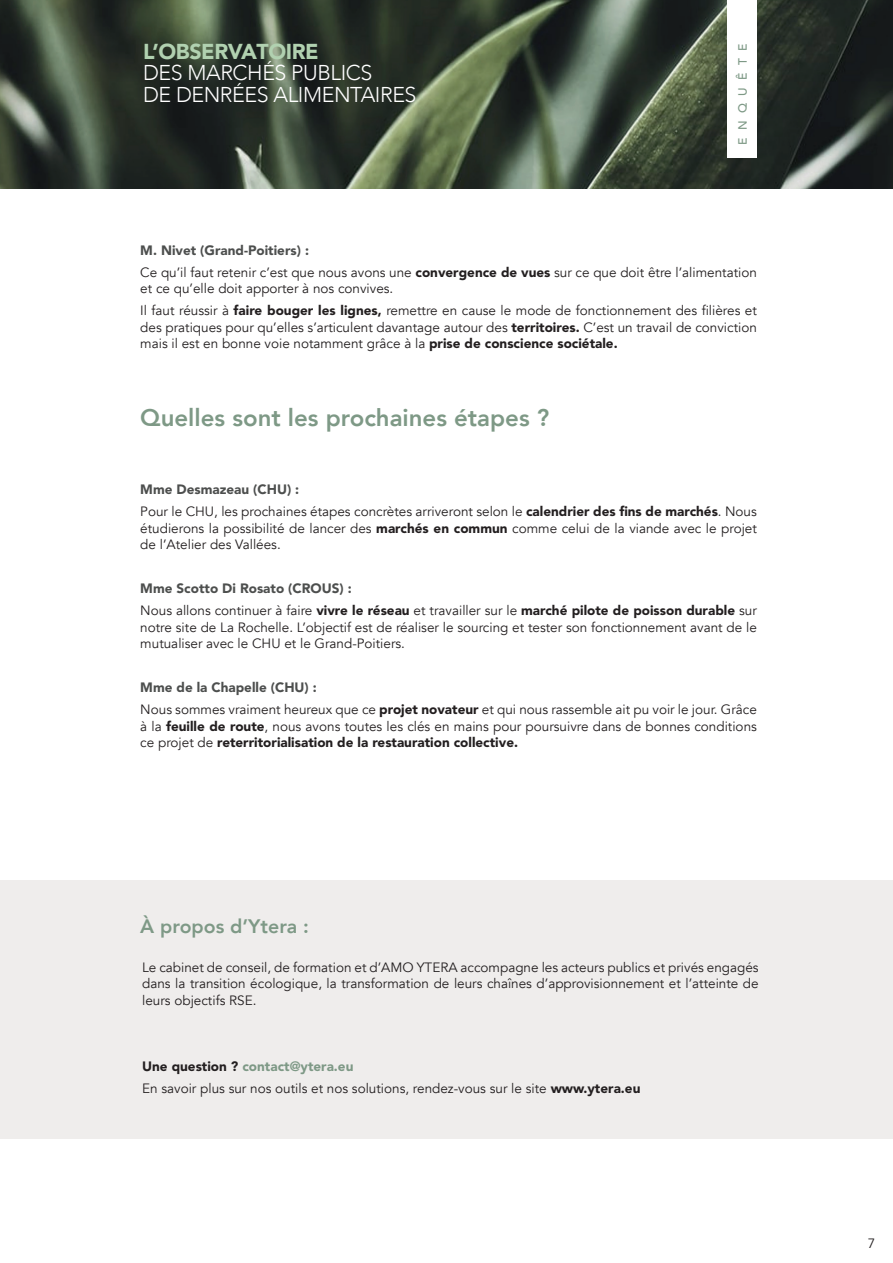
<style>
.page{position:relative;width:893px;height:1263px;background:#fff}
.page>*{position:absolute;margin:0;border:0;box-sizing:border-box;transform-origin:0 0}
.t1{font:800 24px "Avenir";color:#7e9986}
.t2{font:300 21.45px/21.5px "Avenir";letter-spacing:-.02em;color:#fff}
.t3{font:900 21.45px "Avenir";letter-spacing:-.02em;color:#b1d1b0}
.t4{font:800 19.5px "Avenir";color:#7e9986}
.t5{font:13.5px/22px "Avenir";color:#231f20}
.t6{font:500 12px "Avenir";letter-spacing:.61em;color:#7e9986}
.s1{font-weight:900;color:#4d4f4e}
.s2{font-weight:900}
.s3{font-weight:900;color:#7e9986}
</style>
<div class="page">
<div style="left:0;top:880px;width:893px;height:258px;background:#efedec"></div>
<img style="left:0;top:0;width:893px;height:188px">
<div style="left:728px;top:0;width:29px;height:157px;background:#fff"></div>
<h2 class="t3" style="left:143px;top:35px;width:177px">L’OBSERVATOIRE</h2>
<h2 class="t2" style="left:143px;top:62px;width:275px">DES MARCHÉS PUBLICS<br>DE DENRÉES ALIMENTAIRES</h2>
<p class="t6" style="left:732px;top:145px;width:102px;rotate:-90deg">ENQUÊTE</p>
<p class="t5" style="left:140px;top:239px;width:618px"><span class="s1">M. Nivet (Grand-Poitiers) :<br></span>Ce qu’il faut retenir c’est que nous avons une <span class="s2">convergence de vues</span> sur ce que doit être l’alimentation</p>
<p class="t5" style="left:140px;top:278px;width:618px">et ce qu’elle doit apporter à nos convives.<br>Il faut réussir à <span class="s2">faire bouger les lignes,</span> remettre en cause le mode de fonctionnement des filières et</p>
<p class="t5" style="left:140px;top:319px;width:618px;line-height:16.5px">des pratiques pour qu’elles s’articulent davantage autour des <span class="s2">territoires.</span> C’est un travail de conviction mais il est en bonne voie notamment grâce à la <span class="s2">prise de conscience sociétale.</span></p>
<h1 class="t1" style="left:140px;top:399px;width:410px">Quelles sont les prochaines étapes ?</h1>
<p class="t5" style="left:140px;top:479px;width:618px"><span class="s1">Mme Desmazeau (CHU) :<br></span>Pour le CHU, les prochaines étapes concrètes arriveront selon le <span class="s2">calendrier des fins de marchés</span>. Nous</p>
<p class="t5" style="left:140px;top:520px;width:618px;line-height:16.5px">étudierons la possibilité de lancer des <span class="s2">marchés en commun</span> comme celui de la viande avec le projet de l’Atelier des Vallées.</p>
<p class="t5" style="left:140px;top:578px;width:618px"><span class="s1">Mme Scotto Di Rosato (CROUS) :<br></span>Nous allons continuer à faire <span class="s2">vivre le réseau</span> et travailler sur le <span class="s2">marché pilote de poisson durable</span> sur</p>
<p class="t5" style="left:140px;top:619px;width:618px;line-height:16.5px">notre site de La Rochelle. L’objectif est de réaliser le sourcing et tester son fonctionnement avant de le mutualiser avec le CHU et le Grand-Poitiers.</p>
<p class="t5" style="left:140px;top:677px;width:618px"><span class="s1">Mme de la Chapelle (CHU) :<br></span>Nous sommes vraiment heureux que ce <span class="s2">projet novateur</span> et qui nous rassemble ait pu voir le jour. Grâce</p>
<p class="t5" style="left:140px;top:718px;width:618px;line-height:16.5px">à la <span class="s2">feuille de route</span>, nous avons toutes les clés en mains pour poursuivre dans de bonnes conditions ce projet de <span class="s2">reterritorialisation de la restauration collective.</span></p>
<h3 class="t4" style="left:140px;top:911px;width:170px">À propos d’Ytera :</h3>
<p class="t5" style="left:142px;top:959px;width:618px;line-height:16.5px;text-align:justify">Le cabinet de conseil, de formation et d’AMO YTERA accompagne les acteurs publics et privés engagés dans la transition écologique, la transformation de leurs chaînes d’approvisionnement et l’atteinte de leurs objectifs RSE.</p>
<p class="t5" style="left:142px;top:1055px;width:500px"><span class="s2">Une question ?</span> <span class="s3">contact@ytera.eu<br></span>En savoir plus sur nos outils et nos solutions, rendez-vous sur le site <span class="s2">www.ytera.eu</span></p>
<p class="t5" style="left:868px;top:1233px;width:9px">7</p>
</div>
